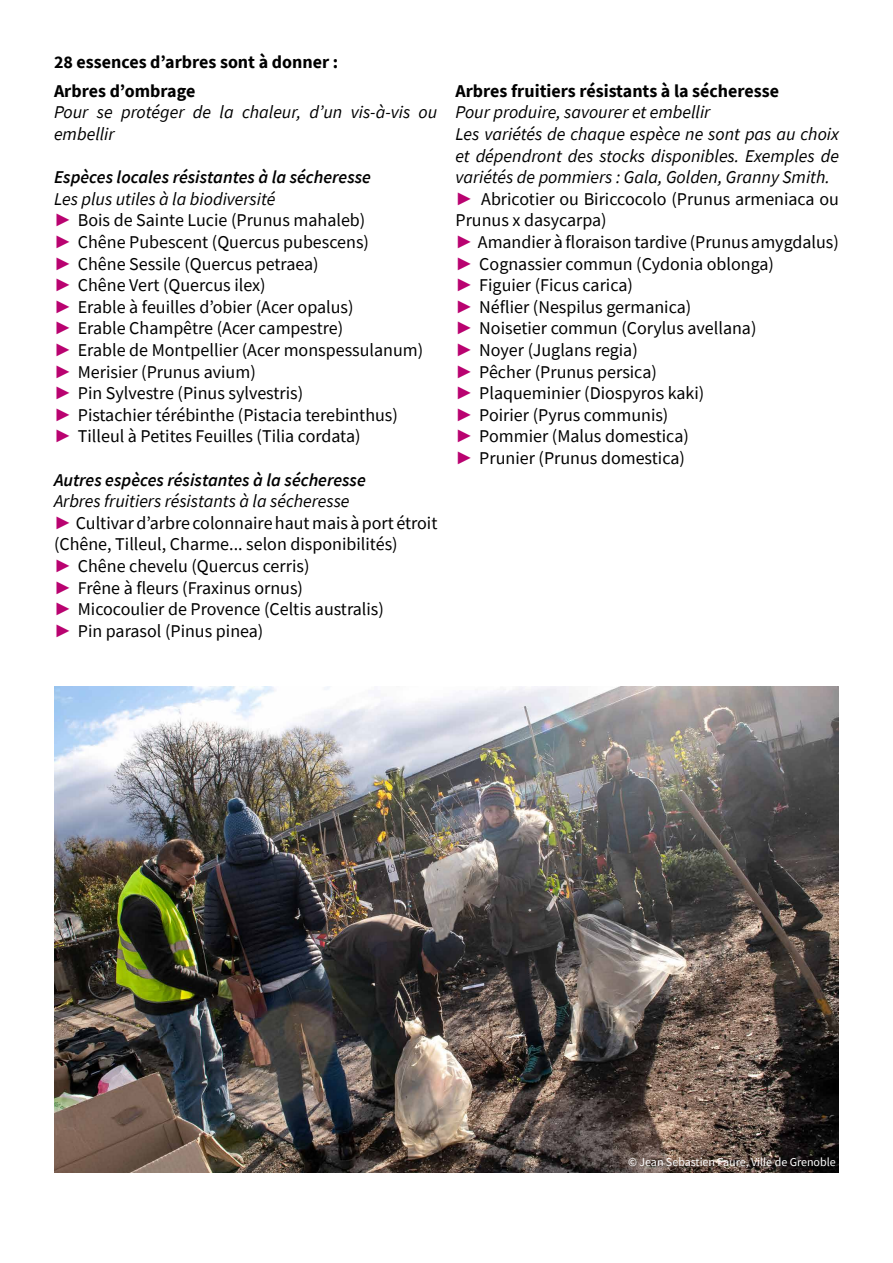
<style>
.page{position:relative;width:893px;height:1263px;background:#fff}
.page>*{position:absolute;margin:0;border:0;box-sizing:border-box;transform-origin:0 0}
.t1{font:18px/21.6px "Source Sans Pro";color:#000}
.t2{font:700 18px/29.2px "Source Sans Pro";color:#000}
.t3{font:italic 600 18px "Source Sans Pro";color:#000}
.t4{font:italic 18px/21.6px "Source Sans Pro";color:#000}
.t5{font:12px "Source Sans Pro";color:#fff}
.s1{font-style:italic}
.s2{font-family:"Arial";font-weight:900;color:#b90270}
</style>
<div class="page">
<img style="left:54px;top:686px;width:785px;height:486px">
<p class="t2" style="left:54px;top:47px;width:286px">28 essences d’arbres sont à donner :<br>Arbres d’ombrage</p>
<p class="t4" style="left:54px;top:101px;width:385px">Pour se protéger de la chaleur, d’un vis-à-vis ou embellir</p>
<p class="t3" style="left:54px;top:165px;width:319px">Espèces locales résistantes à la sécheresse</p>
<p class="t1" style="left:54px;top:188px;width:371px"><span class="s1">Les plus utiles à la biodiversité<br></span><span class="s2">►</span> Bois de Sainte Lucie (Prunus mahaleb)<br><span class="s2">►</span> Chêne Pubescent (Quercus pubescens)<br><span class="s2">►</span> Chêne Sessile (Quercus petraea)<br><span class="s2">►</span> Chêne Vert (Quercus ilex)<br><span class="s2">►</span> Erable à feuilles d’obier (Acer opalus)<br><span class="s2">►</span> Erable Champêtre (Acer campestre)<br><span class="s2">►</span> Erable de Montpellier (Acer monspessulanum) <span class="s2">►</span> Merisier (Prunus avium)<br><span class="s2">►</span> Pin Sylvestre (Pinus sylvestris)<br><span class="s2">►</span> Pistachier térébinthe (Pistacia terebinthus)<br><span class="s2">►</span> Tilleul à Petites Feuilles (Tilia cordata)</p>
<p class="t3" style="left:54px;top:468px;width:313px">Autres espèces résistantes à la sécheresse</p>
<p class="t1" style="left:54px;top:490px;width:385px"><span class="s1">Arbres fruitiers résistants à la sécheresse<br></span><span class="s2">►</span> Cultivar d’arbre colonnaire haut mais à port étroit (Chêne, Tilleul, Charme... selon disponibilités)<br><span class="s2">►</span> Chêne chevelu (Quercus cerris)<br><span class="s2">►</span> Frêne à fleurs (Fraxinus ornus)<br><span class="s2">►</span> Micocoulier de Provence (Celtis australis)<br><span class="s2">►</span> Pin parasol (Pinus pinea)</p>
<p class="t2" style="left:455px;top:76px;width:325px">Arbres fruitiers résistants à la sécheresse</p>
<p class="t1" style="left:455px;top:101px;width:385px"><span class="s1">Pour produire, savourer et embellir<br>Les variétés de chaque espèce ne sont pas au choix et dépendront des stocks disponibles. Exemples de variétés de pommiers : Gala, Golden, Granny Smith. </span><span class="s2">►</span> Abricotier ou Biriccocolo (Prunus armeniaca ou Prunus x dasycarpa)<br><span class="s2">►</span> Amandier à floraison tardive (Prunus amygdalus) <span class="s2">►</span> Cognassier commun (Cydonia oblonga)<br><span class="s2">►</span> Figuier (Ficus carica)<br><span class="s2">►</span> Néflier (Nespilus germanica)<br><span class="s2">►</span> Noisetier commun (Corylus avellana)<br><span class="s2">►</span> Noyer (Juglans regia)<br><span class="s2">►</span> Pêcher (Prunus persica)<br><span class="s2">►</span> Plaqueminier (Diospyros kaki)<br><span class="s2">►</span> Poirier (Pyrus communis)<br><span class="s2">►</span> Pommier (Malus domestica)<br><span class="s2">►</span> Prunier (Prunus domestica)</p>
<p class="t5" style="left:628px;top:1154px;width:209px">© Jean Sebastien Faure, Ville de Grenoble</p>
</div>
